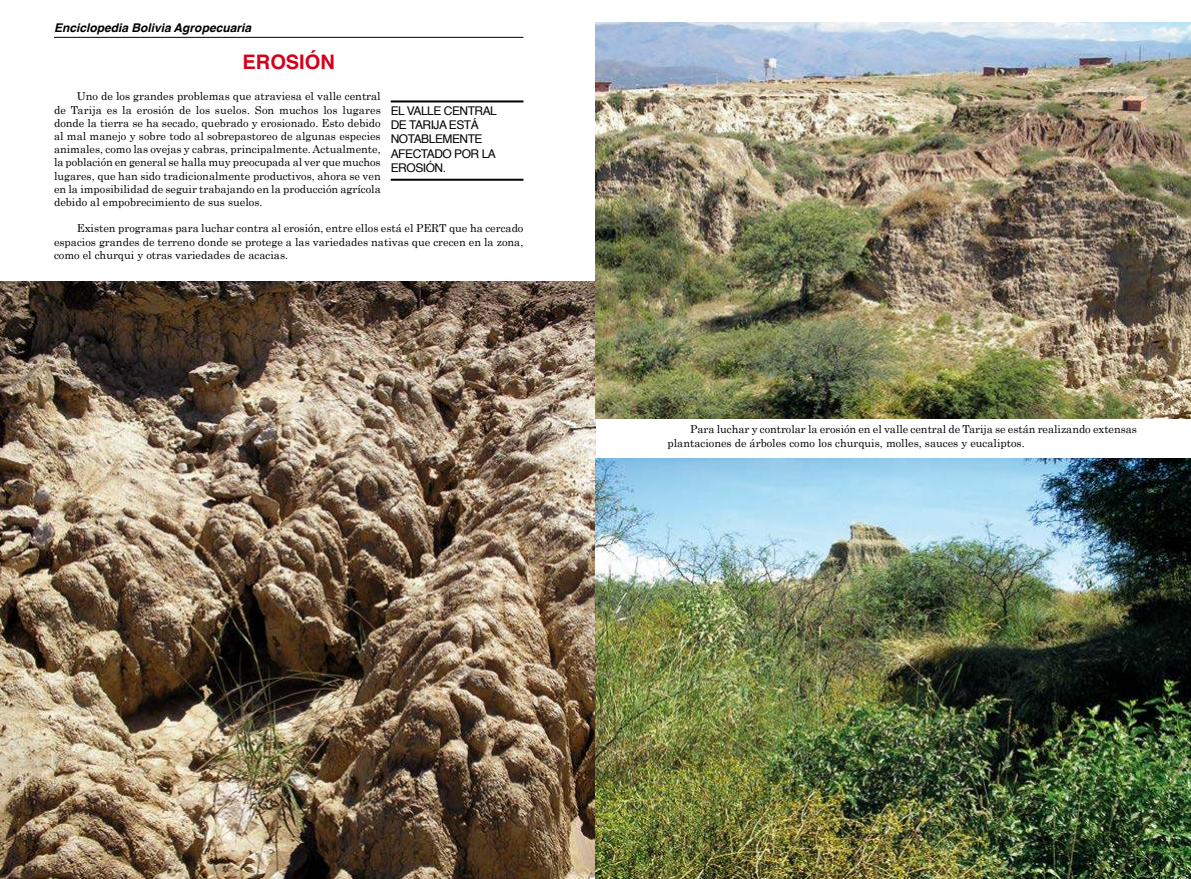
<style>
.page{position:relative;width:1191px;height:879px;background:#fff}
.page>*{position:absolute;margin:0;border:0;box-sizing:border-box;transform-origin:0 0}
.t1{font:700 20px "Helvetica";color:#d3011c}
.t2{font:12px/14.4px "Helvetica";letter-spacing:-.04em;color:#000}
.t3{font:italic 700 12px "Helvetica";color:#000}
.t4{font:11px/13.2px "Century";color:#000;text-align:justify}
</style>
<div class="page">
<hr style="left:54px;top:37px;width:469px;height:1px;background:#000">
<img style="left:0;top:282px;width:595px;height:597px">
<img style="left:595px;top:23px;width:596px;height:395px">
<img style="left:595px;top:458px;width:596px;height:421px">
<hr style="left:391px;top:100px;width:132px;height:2px;background:#000">
<hr style="left:391px;top:179px;width:132px;height:2px;background:#000">
<p class="t3" style="left:54px;top:23px;width:198px">Enciclopedia Bolivia Agropecuaria</p>
<h1 class="t1" style="left:243px;top:50px;width:94px">EROSIÓN</h1>
<p class="t4" style="left:54px;top:91px;width:328px;text-indent:23px">Uno de los grandes problemas que atraviesa el valle central de Tarija es la erosión de los suelos. Son muchos los lugares donde la tierra se ha secado, quebrado y erosionado. Esto debido al mal manejo y sobre todo al sobrepastoreo de algunas especies animales, como las ovejas y cabras, principalmente. Actualmente, la población en general se halla muy preocupada al ver que muchos lugares, que han sido tradicionalmente productivos, ahora se ven en la imposibilidad de seguir trabajando en la producción agrícola debido al empobrecimiento de sus suelos.</p>
<p class="t4" style="left:54px;top:223px;width:471px;text-indent:23px">Existen programas para luchar contra al erosión, entre ellos está el PERT que ha cercado espacios grandes de terreno donde se protege a las variedades nativas que crecen en la zona, como el churqui y otras variedades de acacias.</p>
<p class="t2" style="left:391px;top:103px;width:108px">EL VALLE CENTRAL<br>DE TARIJA ESTÁ<br>NOTABLEMENTE<br>AFECTADO POR LA<br>EROSIÓN.</p>
<p class="t4" style="left:667px;top:424px;width:471px;text-indent:23px">Para luchar y controlar la erosión en el valle central de Tarija se están realizando extensas plantaciones de árboles como los churquis, molles, sauces y eucaliptos.</p>
</div>
